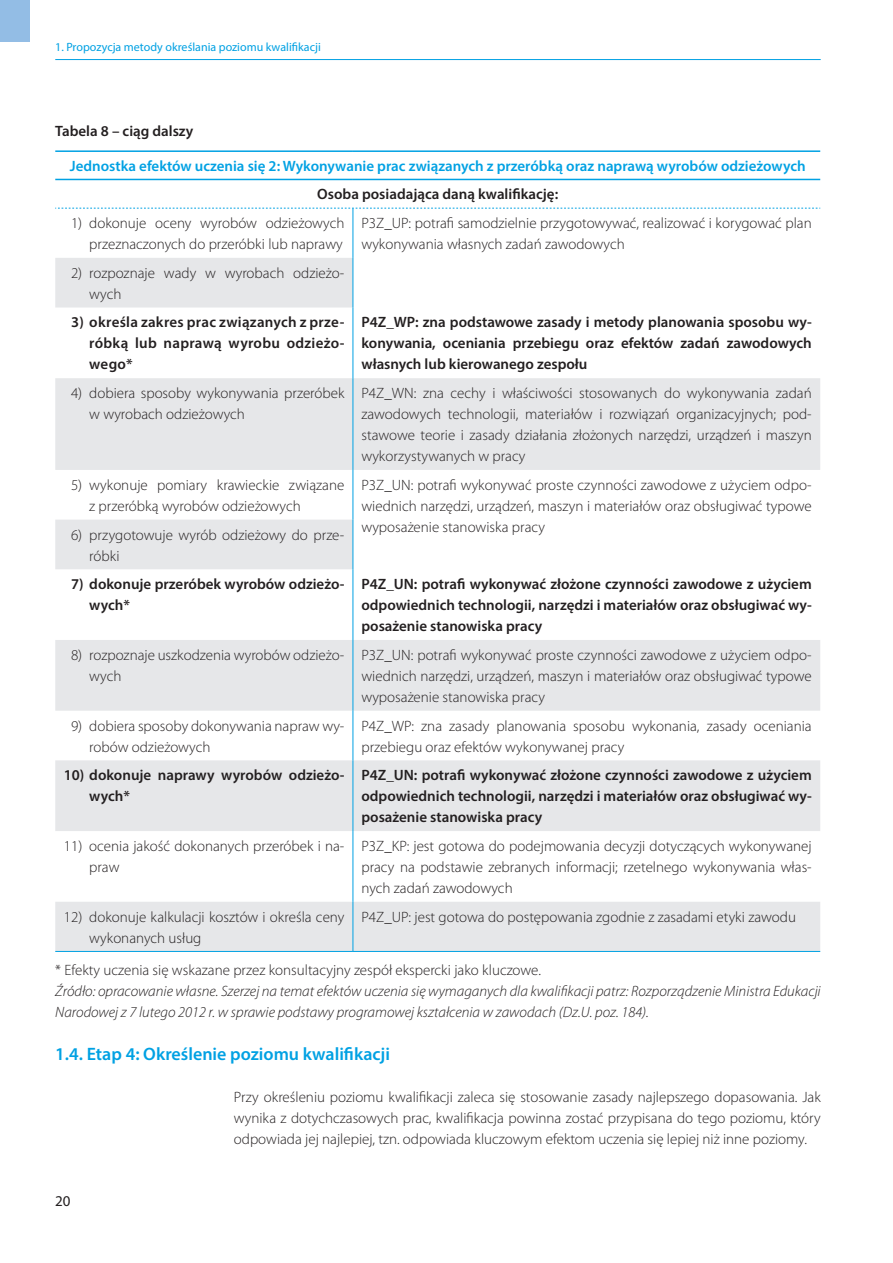
<style>
.page{position:relative;width:893px;height:1263px;background:#fff}
.page>*{position:absolute;margin:0;border:0;box-sizing:border-box;transform-origin:0 0}
.t1{font:600 18px "Myriad Pro";color:#00a1e3}
.t2{font:300 15px/21px "Myriad Pro";color:#231f20}
.t3{font:600 15px/21px "Myriad Pro";color:#231f20;text-align:justify}
.t4{font:italic 300 15px/21px "Myriad Pro";color:#231f20}
.t5{font:600 15px "Myriad Pro";color:#00a1e3}
.t6{font:15px "Myriad Pro";color:#231f20}
.t7{font:12px "Myriad Pro";color:#00a1e3}
</style>
<div class="page">
<div style="left:0;top:0;width:30px;height:42px;background:#93bde5"></div>
<hr style="left:55px;top:59px;width:766px;height:1px;background:#00a1e3">
<svg style="left:55px;top:258px;width:765px;height:693px"></svg>
<hr style="left:353px;top:208px;width:1px;height:50px;background:#00a1e3">
<hr style="left:353px;top:307px;width:1px;height:71px;background:#00a1e3">
<hr style="left:353px;top:378px;width:1px;height:92px;background:#00a1e3">
<hr style="left:353px;top:470px;width:1px;height:50px;background:#00a1e3">
<hr style="left:353px;top:569px;width:1px;height:71px;background:#00a1e3">
<hr style="left:353px;top:640px;width:1px;height:71px;background:#00a1e3">
<hr style="left:353px;top:711px;width:1px;height:49px;background:#00a1e3">
<hr style="left:353px;top:760px;width:1px;height:71px;background:#00a1e3">
<hr style="left:353px;top:831px;width:1px;height:71px;background:#00a1e3">
<hr style="left:353px;top:902px;width:1px;height:49px;background:#00a1e3">
<hr style="left:353px;top:258px;width:1px;height:49px;background:#00a1e3">
<hr style="left:353px;top:520px;width:1px;height:49px;background:#00a1e3">
<hr style="left:55px;top:951px;width:298px;height:1px;background:#00a1e3">
<hr style="left:353px;top:951px;width:467px;height:1px;background:#00a1e3">
<hr style="left:55px;top:150px;width:298px;height:2px;background:#00a1e3">
<hr style="left:353px;top:150px;width:467px;height:2px;background:#00a1e3">
<hr style="left:55px;top:179px;width:298px;height:1px;background:#00a1e3">
<hr style="left:353px;top:179px;width:467px;height:1px;background:#00a1e3">
<svg style="left:55px;top:208px;width:765px;height:1px"></svg>
<p class="t7" style="left:55px;top:39px;width:267px">1. Propozycja metody określania poziomu kwalifikacji</p>
<p class="t3" style="left:55px;top:120px;width:140px">Tabela 8 – ciąg dalszy</p>
<p class="t5" style="left:70px;top:156px;width:737px">Jednostka efektów uczenia się 2: Wykonywanie prac związanych z przeróbką oraz naprawą wyrobów odzieżowych</p>
<p class="t3" style="left:317px;top:183px;width:242px">Osoba posiadająca daną kwalifikację:</p>
<p class="t2" style="left:71px;top:212px;width:275px;text-align:right">1) dokonuje oceny wyrobów odzieżowych przeznaczonych do przeróbki lub naprawy</p>
<p class="t2" style="left:361px;top:212px;width:452px">P3Z_UP: potrafi samodzielnie przygotowywać, realizować i korygować plan wykonywania własnych zadań zawodowych</p>
<p class="t2" style="left:89px;top:262px;width:257px;text-indent:-18px">2) rozpoznaje wady w wyrobach odzieżo&shy;wych</p>
<p class="t3" style="left:89px;top:312px;width:257px;text-indent:-18px">3) określa zakres prac związanych z prze&shy;róbką lub naprawą wyrobu odzieżo&shy;wego*</p>
<p class="t3" style="left:361px;top:312px;width:452px">P4Z_WP: zna podstawowe zasady i metody planowania sposobu wy&shy;konywania, oceniania przebiegu oraz efektów zadań zawodowych własnych lub kierowanego zespołu</p>
<p class="t2" style="left:89px;top:382px;width:257px;text-indent:-18px">4) dobiera sposoby wykonywania przeróbek w wyrobach odzieżowych</p>
<p class="t2" style="left:361px;top:382px;width:452px;text-align:justify">P4Z_WN: zna cechy i właściwości stosowanych do wykonywania zadań zawodowych technologii, materiałów i rozwiązań organizacyjnych; pod&shy;stawowe teorie i zasady działania złożonych narzędzi, urządzeń i maszyn wykorzystywanych w pracy</p>
<p class="t2" style="left:89px;top:474px;width:257px;text-indent:-18px">5) wykonuje pomiary krawieckie związane z przeróbką wyrobów odzieżowych</p>
<p class="t2" style="left:361px;top:474px;width:452px;text-align:justify">P3Z_UN: potrafi wykonywać proste czynności zawodowe z użyciem odpo&shy;wiednich narzędzi, urządzeń, maszyn i materiałów oraz obsługiwać typowe wyposażenie stanowiska pracy</p>
<p class="t2" style="left:89px;top:524px;width:257px;text-indent:-18px">6) przygotowuje wyrób odzieżowy do prze&shy;róbki</p>
<p class="t3" style="left:89px;top:573px;width:257px;text-indent:-18px">7) dokonuje przeróbek wyrobów odzieżo&shy;wych*</p>
<p class="t3" style="left:361px;top:573px;width:452px">P4Z_UN: potrafi wykonywać złożone czynności zawodowe z użyciem odpowiednich technologii, narzędzi i materiałów oraz obsługiwać wy&shy;posażenie stanowiska pracy</p>
<p class="t2" style="left:89px;top:644px;width:257px;text-indent:-18px">8) rozpoznaje uszkodzenia wyrobów odzieżo&shy;wych</p>
<p class="t2" style="left:361px;top:644px;width:452px;text-align:justify">P3Z_UN: potrafi wykonywać proste czynności zawodowe z użyciem odpo&shy;wiednich narzędzi, urządzeń, maszyn i materiałów oraz obsługiwać typowe wyposażenie stanowiska pracy</p>
<p class="t2" style="left:89px;top:715px;width:257px;text-indent:-18px">9) dobiera sposoby dokonywania napraw wy&shy;robów odzieżowych</p>
<p class="t2" style="left:361px;top:715px;width:452px">P4Z_WP: zna zasady planowania sposobu wykonania, zasady oceniania przebiegu oraz efektów wykonywanej pracy</p>
<p class="t3" style="left:89px;top:764px;width:257px;text-indent:-26px">10) dokonuje naprawy wyrobów odzieżo&shy;wych*</p>
<p class="t3" style="left:361px;top:764px;width:452px">P4Z_UN: potrafi wykonywać złożone czynności zawodowe z użyciem odpowiednich technologii, narzędzi i materiałów oraz obsługiwać wy&shy;posażenie stanowiska pracy</p>
<p class="t2" style="left:89px;top:835px;width:257px;text-indent:-26px">11) ocenia jakość dokonanych przeróbek i na&shy;praw</p>
<p class="t2" style="left:361px;top:835px;width:452px;text-align:justify">P3Z_KP: jest gotowa do podejmowania decyzji dotyczących wykonywanej pracy na podstawie zebranych informacji; rzetelnego wykonywania włas&shy;nych zadań zawodowych</p>
<p class="t2" style="left:89px;top:906px;width:257px;text-indent:-26px">12) dokonuje kalkulacji kosztów i określa ceny wykonanych usług</p>
<p class="t2" style="left:361px;top:906px;width:436px">P4Z_UP: jest gotowa do postępowania zgodnie z zasadami etyki zawodu</p>
<p class="t2" style="left:55px;top:959px;width:487px">* Efekty uczenia się wskazane przez konsultacyjny zespół ekspercki jako kluczowe.</p>
<p class="t4" style="left:55px;top:980px;width:767px">Źródło: opracowanie własne. Szerzej na temat efektów uczenia się wymaganych dla kwalifikacji patrz: Rozporządzenie Ministra Edukacji<br>Narodowej z 7 lutego 2012 r. w sprawie podstawy programowej kształcenia w zawodach (Dz.U. poz. 184).</p>
<p class="t1" style="left:55px;top:1043px;width:336px">1.4. Etap 4: Określenie poziomu kwalifikacji</p>
<p class="t2" style="left:234px;top:1086px;width:588px;text-align:justify">Przy określeniu poziomu kwalifikacji zaleca się stosowanie zasady najlepszego dopasowania. Jak wynika z dotychczasowych prac, kwalifikacja powinna zostać przypisana do tego poziomu, który odpowiada jej najlepiej, tzn. odpowiada kluczowym efektom uczenia się lepiej niż inne poziomy.</p>
<p class="t6" style="left:55px;top:1191px;width:17px">20</p>
</div>
